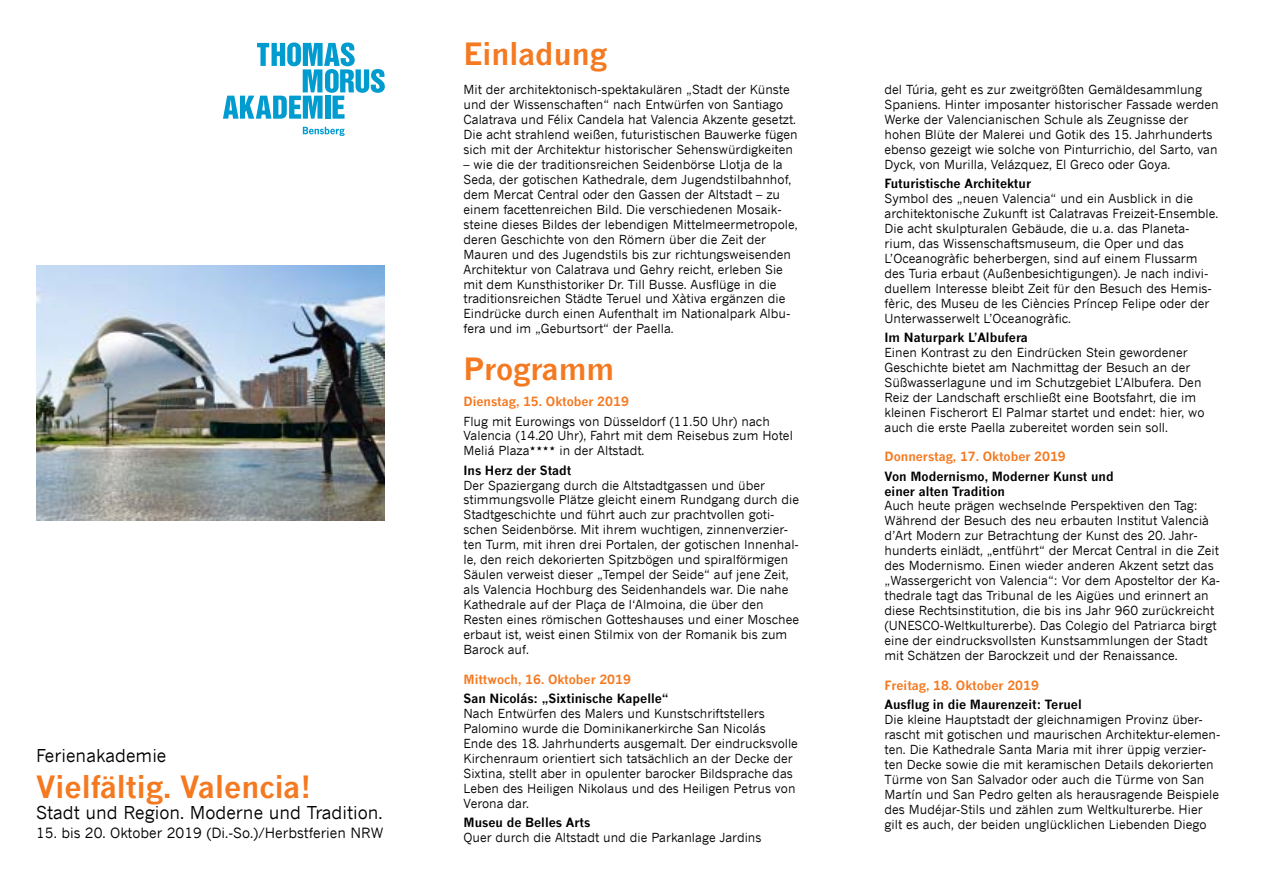
<style>
.page{position:relative;width:1263px;height:893px;background:#fff}
.page>*{position:absolute;margin:0;border:0;box-sizing:border-box;transform-origin:0 0}
.t1{font:700 30px "News Gothic";color:#f47920}
.t2{font:17.7px "News Gothic";color:#000}
.t3{font:14.1px "News Gothic";color:#000}
.t4{font:12.45px/15px "News Gothic";color:#000}
.t5{font:700 12.45px/15px "News Gothic";color:#000}
.t6{font:700 12.45px "News Gothic";color:#f47920}
</style>
<div class="page">
<svg style="left:223px;top:43px;width:162px;height:76px"></svg>
<svg style="left:303px;top:127px;width:42px;height:9px"></svg>
<img style="left:36px;top:265px;width:349px;height:255px">
<h2 class="t2" style="left:36px;top:744px;width:132px">Ferienakademie</h2>
<h1 class="t1" style="left:36px;top:767px;width:277px">Vielfältig. Valencia!</h1>
<h2 class="t2" style="left:36px;top:801px;width:348px">Stadt und Region. Moderne und Tradition.</h2>
<p class="t3" style="left:36px;top:824px;width:349px">15. bis 20. Oktober 2019 (Di.-So.)/Herbstferien NRW</p>
<h1 class="t1" style="left:463px;top:35px;width:145px">Einladung</h1>
<p class="t4" style="left:463px;top:82px;width:336px">Mit der architektonisch-spektakulären „Stadt der Künste und der Wissenschaften“ nach Entwürfen von Santiago Calatrava und Félix Candela hat Valencia Akzente gesetzt.<br>Die acht strahlend weißen, futuristischen Bauwerke fügen sich mit der Architektur historischer Sehenswürdigkeiten</p>
<p class="t4" style="left:463px;top:157px;width:335px">– wie die der traditionsreichen Seidenbörse Llotja de la Seda, der gotischen Kathedrale, dem Jugendstilbahnhof, dem Mercat Central oder den Gassen der Altstadt – zu einem facettenreichen Bild. Die verschiedenen Mosaik&shy;steine dieses Bildes der lebendigen Mittelmeermetropole, deren Geschichte von den Römern über die Zeit der Mauren und des Jugendstils bis zur richtungsweisenden Architektur von Calatrava und Gehry reicht, erleben Sie mit dem Kunsthistoriker Dr. Till Busse. Ausflüge in die traditionsreichen Städte Teruel und Xàtiva ergänzen die Eindrücke durch einen Aufenthalt im Nationalpark Albu&shy;fera und im „Geburtsort“ der Paella.</p>
<h1 class="t1" style="left:463px;top:350px;width:152px">Programm</h1>
<p class="t6" style="left:463px;top:394px;width:167px">Dienstag, 15. Oktober 2019</p>
<p class="t4" style="left:463px;top:413px;width:331px">Flug mit Eurowings von Düsseldorf (11.50 Uhr) nach<br>Valencia (14.20 Uhr), Fahrt mit dem Reisebus zum Hotel<br>Meliá Plaza</p>
<p class="t4" style="left:559px;top:443px;width:86px">in der Altstadt.</p>
<p class="t5" style="left:463px;top:462px;width:110px">Ins Herz der Stadt</p>
<p class="t4" style="left:463px;top:477px;width:337px">Der Spaziergang durch die Altstadtgassen und über stimmungsvolle Plätze gleicht einem Rundgang durch die Stadtgeschichte und führt auch zur prachtvollen goti&shy;schen Seidenbörse. Mit ihrem wuchtigen, zinnenverzier&shy;ten Turm, mit ihren drei Portalen, der gotischen Innenhal&shy;le, den reich dekorierten Spitzbögen und spiralförmigen Säulen verweist dieser „Tempel der Seide“ auf jene Zeit, als Valencia Hochburg des Seidenhandels war. Die nahe Kathedrale auf der Plaça de l‘Almoina, die über den Resten eines römischen Gotteshauses und einer Moschee erbaut ist, weist einen Stilmix von der Romanik bis zum Barock auf.</p>
<p class="t6" style="left:463px;top:671px;width:169px">Mittwoch, 16. Oktober 2019</p>
<p class="t5" style="left:463px;top:691px;width:207px">San Nicolás: „Sixtinische Kapelle“</p>
<p class="t4" style="left:463px;top:706px;width:336px">Nach Entwürfen des Malers und Kunstschriftstellers Palomino wurde die Dominikanerkirche San Nicolás Ende des 18. Jahrhunderts ausgemalt. Der eindrucksvolle Kirchenraum orientiert sich tatsächlich an der Decke der Sixtina, stellt aber in opulenter barocker Bildsprache das Leben des Heiligen Nikolaus und des Heiligen Petrus von Verona dar.</p>
<p class="t5" style="left:463px;top:814px;width:128px">Museu de Belles Arts</p>
<p class="t4" style="left:463px;top:829px;width:299px">Quer durch die Altstadt und die Parkanlage Jardins</p>
<p class="t4" style="left:884px;top:82px;width:336px">del Túria, geht es zur zweitgrößten Gemäldesammlung Spaniens. Hinter imposanter historischer Fassade werden Werke der Valencianischen Schule als Zeugnisse der hohen Blüte der Malerei und Gotik des 15. Jahrhunderts ebenso gezeigt wie solche von Pinturrichio, del Sarto, van Dyck, von Murilla, Velázquez, El Greco oder Goya.</p>
<p class="t5" style="left:884px;top:176px;width:148px">Futuristische Architektur</p>
<p class="t4" style="left:884px;top:191px;width:335px">Symbol des „neuen Valencia“ und ein Ausblick in die architektonische Zukunft ist Calatravas Freizeit-Ensemble.<br>Die acht skulpturalen Gebäude, die u.a. das Planeta&shy;rium, das Wissenschaftsmuseum, die Oper und das L’Oceanogràfic beherbergen, sind auf einem Flussarm des Turia erbaut (Außenbesichtigungen). Je nach indivi&shy;duellem Interesse bleibt Zeit für den Besuch des Hemis&shy;fèric, des Museu de les Ciències Príncep Felipe oder der Unterwasserwelt L’Oceanogràfic.</p>
<p class="t5" style="left:884px;top:329px;width:145px">Im Naturpark L’Albufera</p>
<p class="t4" style="left:884px;top:345px;width:321px">Einen Kontrast zu den Eindrücken Stein gewordener Geschichte bietet am Nachmittag der Besuch an der Süßwasserlagune und im Schutzgebiet L’Albufera. Den Reiz der Landschaft erschließt eine Bootsfahrt, die im kleinen Fischerort El Palmar startet und endet: hier, wo auch die erste Paella zubereitet worden sein soll.</p>
<p class="t6" style="left:884px;top:449px;width:183px">Donnerstag, 17. Oktober 2019</p>
<p class="t5" style="left:884px;top:468px;width:231px">Von Modernismo, Moderner Kunst und einer alten Tradition</p>
<p class="t4" style="left:884px;top:498px;width:337px">Auch heute prägen wechselnde Perspektiven den Tag:<br>Während der Besuch des neu erbauten Institut Valencià d’Art Modern zur Betrachtung der Kunst des 20. Jahr&shy;hunderts einlädt, „entführt“ der Mercat Central in die Zeit des Modernismo. Einen wieder anderen Akzent setzt das „Wassergericht von Valencia“: Vor dem Aposteltor der Ka&shy;thedrale tagt das Tribunal de les Aigües und erinnert an diese Rechtsinstitution, die bis ins Jahr 960 zurückreicht (UNESCO-Weltkulturerbe). Das Colegio del Patriarca birgt eine der eindrucksvollsten Kunstsammlungen der Stadt mit Schätzen der Barockzeit und der Renaissance.</p>
<p class="t6" style="left:884px;top:677px;width:156px">Freitag, 18. Oktober 2019</p>
<p class="t5" style="left:884px;top:697px;width:199px">Ausflug in die Maurenzeit: Teruel</p>
<p class="t4" style="left:884px;top:712px;width:337px">Die kleine Hauptstadt der gleichnamigen Provinz über&shy;rascht mit gotischen und maurischen Architektur-elemen&shy;ten. Die Kathedrale Santa Maria mit ihrer üppig verzier&shy;ten Decke sowie die mit keramischen Details dekorierten Türme von San Salvador oder auch die Türme von San Martín und San Pedro gelten als herausragende Beispiele des Mudéjar-Stils und zählen zum Weltkulturerbe. Hier gilt es auch, der beiden unglücklichen Liebenden Diego</p>
</div>
